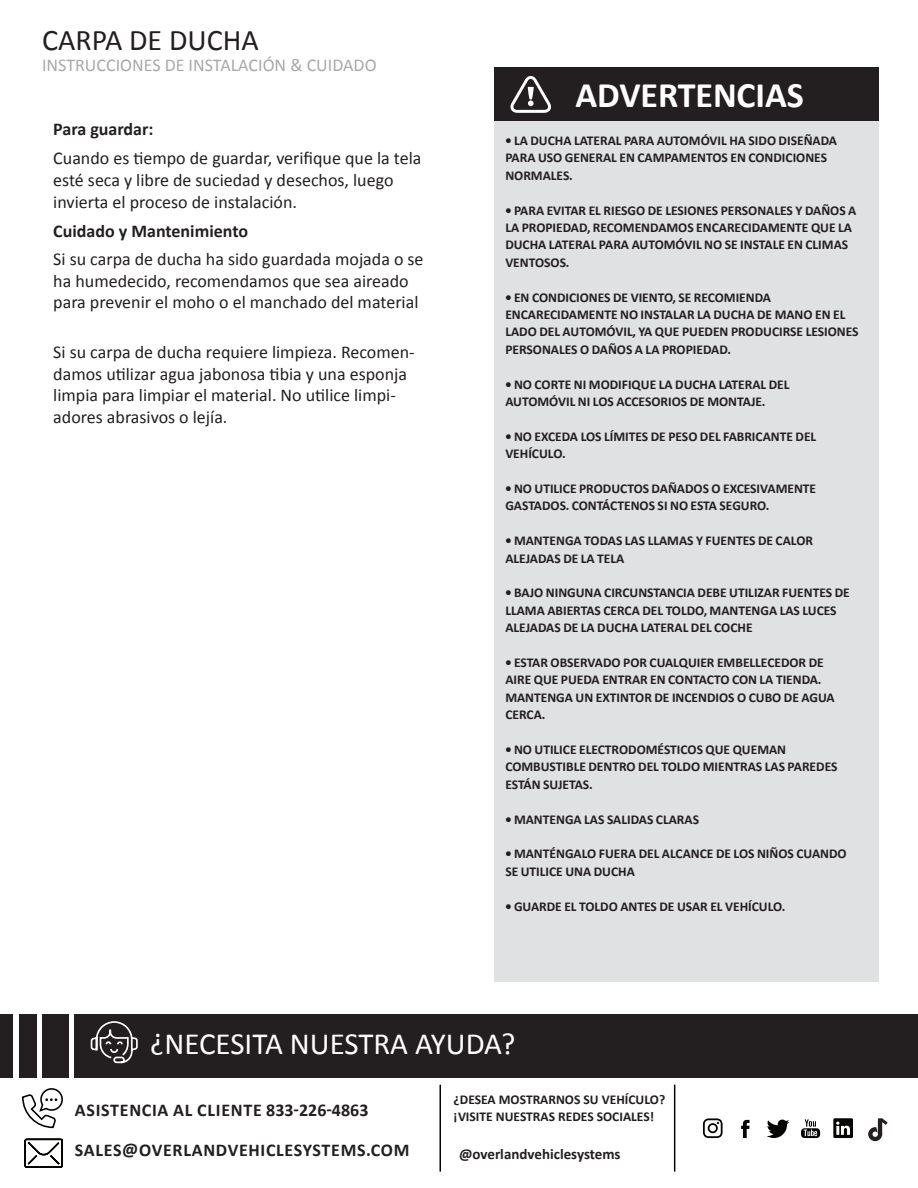
<style>
.page{position:relative;width:918px;height:1188px;background:#fff}
.page>*{position:absolute;margin:0;border:0;box-sizing:border-box;transform-origin:0 0}
.t1{font:700 36px "Calibri";letter-spacing:-.005em;color:#fff}
.t2{font:30.9px "Calibri";color:#fff}
.t3{font:30px "Calibri";color:#231f20}
.t4{font:18px/21.6px "Calibri";color:#231f20}
.t5{font:700 18px "Calibri";letter-spacing:.025em;color:#231f20}
.t6{font:18px "Calibri";color:#a8a9ad}
.t7{font:700 18px "Calibri";color:#231f20}
.t8{font:700 15px "Calibri";color:#231f20}
.t9{font:700 13.5px/17.4px "Calibri";color:#231f20}
</style>
<div class="page">
<div style="left:494px;top:67px;width:385px;height:915px;background:#e0e1e3"></div>
<div style="left:494px;top:67px;width:385px;height:54px;background:#231f20"></div>
<svg style="left:510px;top:76px;width:41px;height:37px"></svg>
<div style="left:75px;top:1014px;width:843px;height:63px;background:#231f20"></div>
<svg style="left:90px;top:1021px;width:48px;height:43px"></svg>
<div style="left:42px;top:1014px;width:27px;height:63px;background:#231f20"></div>
<div style="left:19px;top:1014px;width:18px;height:63px;background:#231f20"></div>
<div style="left:0;top:1014px;width:13px;height:63px;background:#231f20"></div>
<svg style="left:22px;top:1088px;width:41px;height:41px"></svg>
<svg style="left:24px;top:1138px;width:39px;height:30px"></svg>
<hr style="left:440px;top:1085px;width:1px;height:87px;background:#040503">
<hr style="left:674px;top:1085px;width:1px;height:87px;background:#040503">
<svg style="left:703px;top:1118px;width:20px;height:20px"></svg>
<svg style="left:741px;top:1120px;width:9px;height:18px"></svg>
<svg style="left:767px;top:1120px;width:22px;height:18px"></svg>
<svg style="left:801px;top:1119px;width:19px;height:19px"></svg>
<svg style="left:833px;top:1118px;width:20px;height:20px"></svg>
<svg style="left:868px;top:1118px;width:20px;height:23px"></svg>
<h3 class="t3" style="left:42px;top:21px;width:218px">CARPA DE DUCHA</h3>
<h3 class="t6" style="left:42px;top:54px;width:336px">INSTRUCCIONES DE INSTALACIÓN &amp; CUIDADO</h3>
<h3 class="t7" style="left:53px;top:118px;width:102px">Para guardar:</h3>
<h3 class="t4" style="left:53px;top:147px;width:370px">Cuando es tiempo de guardar, verifique que la tela esté seca y libre de suciedad y desechos, luego invierta el proceso de instalación.</h3>
<h3 class="t7" style="left:53px;top:220px;width:196px">Cuidado y Mantenimiento</h3>
<h3 class="t4" style="left:53px;top:248px;width:372px">Si su carpa de ducha ha sido guardada mojada o se ha humedecido, recomendamos que sea aireado para prevenir el moho o el manchado del material</h3>
<h3 class="t4" style="left:53px;top:341px;width:363px">Si su carpa de ducha requiere limpieza. Recomen&shy;damos utilizar agua jabonosa tibia y una esponja limpia para limpiar el material. No utilice limpi&shy;adores abrasivos o lejía.</h3>
<h1 class="t1" style="left:576px;top:72px;width:230px">ADVERTENCIAS</h1>
<p class="t9" style="left:505px;top:131px;width:334px">• LA DUCHA LATERAL PARA AUTOMÓVIL HA SIDO DISEÑADA<br>PARA USO GENERAL EN CAMPAMENTOS EN CONDICIONES<br>NORMALES.</p>
<p class="t9" style="left:505px;top:201px;width:353px">• PARA EVITAR EL RIESGO DE LESIONES PERSONALES Y DAÑOS A LA PROPIEDAD, RECOMENDAMOS ENCARECIDAMENTE QUE LA DUCHA LATERAL PARA AUTOMÓVIL NO SE INSTALE EN CLIMAS VENTOSOS.</p>
<p class="t9" style="left:505px;top:288px;width:355px">• EN CONDICIONES DE VIENTO, SE RECOMIENDA ENCARECIDAMENTE NO INSTALAR LA DUCHA DE MANO EN EL LADO DEL AUTOMÓVIL, YA QUE PUEDEN PRODUCIRSE LESIONES PERSONALES O DAÑOS A LA PROPIEDAD.</p>
<p class="t9" style="left:505px;top:375px;width:286px">• NO CORTE NI MODIFIQUE LA DUCHA LATERAL DEL<br>AUTOMÓVIL NI LOS ACCESORIOS DE MONTAJE.</p>
<p class="t9" style="left:505px;top:427px;width:313px">• NO EXCEDA LOS LÍMITES DE PESO DEL FABRICANTE DEL<br>VEHÍCULO.</p>
<p class="t9" style="left:505px;top:479px;width:313px">• NO UTILICE PRODUCTOS DAÑADOS O EXCESIVAMENTE<br>GASTADOS. CONTÁCTENOS SI NO ESTA SEGURO.</p>
<p class="t9" style="left:505px;top:531px;width:310px">• MANTENGA TODAS LAS LLAMAS Y FUENTES DE CALOR<br>ALEJADAS DE LA TELA</p>
<p class="t9" style="left:505px;top:584px;width:346px">• BAJO NINGUNA CIRCUNSTANCIA DEBE UTILIZAR FUENTES DE<br>LLAMA ABIERTAS CERCA DEL TOLDO, MANTENGA LAS LUCES<br>ALEJADAS DE LA DUCHA LATERAL DEL COCHE</p>
<p class="t9" style="left:505px;top:653px;width:331px">• ESTAR OBSERVADO POR CUALQUIER EMBELLECEDOR DE AIRE QUE PUEDA ENTRAR EN CONTACTO CON LA TIENDA.<br>MANTENGA UN EXTINTOR DE INCENDIOS O CUBO DE AGUA CERCA.</p>
<p class="t9" style="left:505px;top:740px;width:334px">• NO UTILICE ELECTRODOMÉSTICOS QUE QUEMAN<br>COMBUSTIBLE DENTRO DEL TOLDO MIENTRAS LAS PAREDES<br>ESTÁN SUJETAS.</p>
<p class="t9" style="left:505px;top:810px;width:195px">• MANTENGA LAS SALIDAS CLARAS</p>
<p class="t9" style="left:505px;top:845px;width:343px">• MANTÉNGALO FUERA DEL ALCANCE DE LOS NIÑOS CUANDO<br>SE UTILICE UNA DUCHA</p>
<p class="t9" style="left:505px;top:897px;width:282px">• GUARDE EL TOLDO ANTES DE USAR EL VEHÍCULO.</p>
<h2 class="t2" style="left:150px;top:1024px;width:367px">¿NECESITA NUESTRA AYUDA?</h2>
<h3 class="t5" style="left:75px;top:1099px;width:295px">ASISTENCIA AL CLIENTE 833-226-4863</h3>
<h3 class="t5" style="left:75px;top:1139px;width:336px">SALES@OVERLANDVEHICLESYSTEMS.COM</h3>
<p class="t9" style="left:454px;top:1090px;width:213px">¿DESEA MOSTRARNOS SU VEHÍCULO? ¡VISITE NUESTRAS REDES SOCIALES!</p>
<p class="t8" style="left:459px;top:1145px;width:163px">@overlandvehiclesystems</p>
</div>
